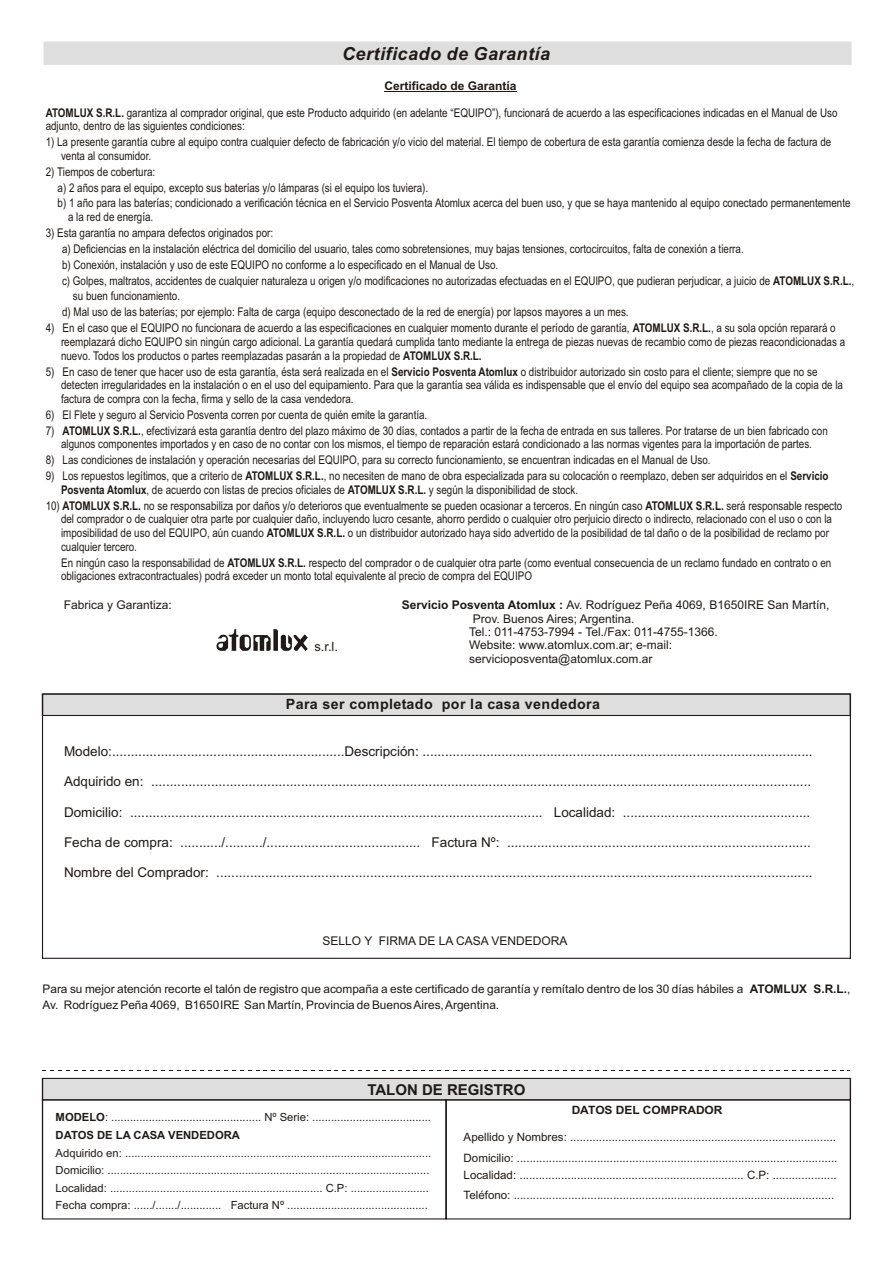
<style>
.page{position:relative;width:894px;height:1263px;background:#fff}
.page>*{position:absolute;margin:0;border:0;box-sizing:border-box;transform-origin:0 0}
.t1{font:italic 700 18px "Arial";letter-spacing:.03em;color:#1f1a17}
.t2{font:700 15px "Arial";color:#1f1a17}
.t3{font:700 14.25px "Arial";letter-spacing:.03em;color:#1f1a17}
.t4{font:13.5px "Arial";color:#1f1a17}
.t5{font:12.9px "Arial";color:#1f1a17}
.t6{font:12px/13.6px "Arial Narrow";color:#1f1a17}
.t7{font:12px "Arial";color:#1f1a17}
.t8{font:700 12px "Arial";color:#1f1a17}
.t9{font:11.85px/16.8px "Arial";color:#1f1a17}
.t10{font:11.55px/21px "Arial";color:#1f1a17}
.t11{font:700 11.4px "Arial";color:#1f1a17;scale:1.04 1}
.t12{font:11.25px/17.5px "Arial";color:#1f1a17}
.s1{font-weight:700}
</style>
<div class="page">
<svg style="left:43px;top:1070px;width:807px;height:1px"></svg>
<div style="left:43px;top:1078px;width:807px;height:22px;background:#dedede"></div>
<hr style="left:43px;top:1078px;width:807px;height:1px;background:#1f1a17">
<hr style="left:43px;top:1099px;width:403px;height:1px;background:#1f1a17">
<hr style="left:43px;top:1218px;width:403px;height:1px;background:#1f1a17">
<hr style="left:42px;top:1100px;width:1px;height:119px;background:#1f1a17">
<svg style="left:42px;top:1078px;width:1px;height:22px"></svg>
<hr style="left:446px;top:1099px;width:404px;height:1px;background:#1f1a17">
<svg style="left:850px;top:1078px;width:1px;height:22px"></svg>
<hr style="left:850px;top:1100px;width:1px;height:119px;background:#1f1a17">
<hr style="left:446px;top:1218px;width:404px;height:1px;background:#1f1a17">
<hr style="left:445px;top:1100px;width:2px;height:119px;background:#1f1a17">
<div style="left:43px;top:694px;width:807px;height:21px;background:#dedede"></div>
<hr style="left:43px;top:715px;width:807px;height:1px;background:#1f1a17">
<hr style="left:43px;top:693px;width:807px;height:2px;background:#1f1a17">
<hr style="left:850px;top:694px;width:1px;height:264px;background:#1f1a17">
<hr style="left:43px;top:958px;width:807px;height:1px;background:#1f1a17">
<hr style="left:42px;top:694px;width:1px;height:264px;background:#1f1a17">
<div style="left:44px;top:42px;width:807px;height:23px;background:#dedede"></div>
<hr style="left:385px;top:91px;width:132px;height:1px;background:#1f1a17">
<svg style="left:217px;top:629px;width:91px;height:22px"></svg>
<h1 class="t1" style="left:342px;top:47px;width:210px">Certificado de Garantía</h1>
<p class="t8" style="left:385px;top:81px;width:133px">Certificado de Garantía</p>
<p class="t6" style="left:46px;top:107px;width:793px"><span class="s1">ATOMLUX S.R.L.</span> garantiza al comprador original, que este Producto adquirido (en adelante “EQUIPO”), funcionará de acuerdo a las especificaciones indicadas en el Manual de Uso adjunto, dentro de las siguientes condiciones:</p>
<p class="t6" style="left:61px;top:136px;width:772px;text-indent:-15px">1) La presente garantía cubre al equipo contra cualquier defecto de fabricación y/o vicio del material. El tiempo de cobertura de esta garantía comienza desde la fecha de factura de venta al consumidor.</p>
<p class="t6" style="left:58px;top:165px;width:795px;line-height:15.9px;text-indent:-12px">2) Tiempos de cobertura:<br>a) 2 años para el equipo, excepto sus baterías y/o lámparas (si el equipo los tuviera).<br>b) 1 año para las baterías; condicionado a verificación técnica en el Servicio Posventa Atomlux acerca del buen uso, y que se haya mantenido al equipo conectado permanentemente</p>
<p class="t6" style="left:68px;top:211px;width:87px">a la red de energía.</p>
<p class="t6" style="left:46px;top:227px;width:229px">3) Esta garantía no ampara defectos originados por:</p>
<p class="t6" style="left:62px;top:243px;width:683px">a) Deficiencias en la instalación eléctrica del domicilio del usuario, tales como sobretensiones, muy bajas tensiones, cortocircuitos, falta de conexión a tierra.</p>
<p class="t6" style="left:62px;top:259px;width:438px">b) Conexión, instalación y uso de este EQUIPO no conforme a lo especificado en el Manual de Uso.</p>
<p class="t6" style="left:62px;top:275px;width:794px">c) Golpes, maltratos, accidentes de cualquier naturaleza u origen y/o modificaciones no autorizadas efectuadas en el EQUlPO, que pudieran perjudicar, a juicio de <span class="s1">ATOMLUX S.R.L.</span>,</p>
<p class="t6" style="left:73px;top:290px;width:109px">su buen funcionamiento.</p>
<p class="t6" style="left:62px;top:306px;width:568px">d) Mal uso de las baterías; por ejemplo: Falta de carga (equipo desconectado de la red de energía) por lapsos mayores a un mes.</p>
<p class="t6" style="left:61px;top:322px;width:786px;text-indent:-15px">4) En el caso que el EQUIPO no funcionara de acuerdo a las especificaciones en cualquier momento durante el período de garantía, <span class="s1">ATOMLUX S.R.L.</span>, a su sola opción reparará o reemplazará dicho EQUlPO sin ningún cargo adicional. La garantía quedará cumplida tanto mediante la entrega de piezas nuevas de recambio como de piezas reacondicionadas a nuevo. Todos los productos o partes reemplazadas pasarán a la propiedad de <span class="s1">ATOMLUX S.R.L.</span></p>
<p class="t6" style="left:61px;top:366px;width:783px;text-indent:-15px">5) En caso de tener que hacer uso de esta garantía, ésta será realizada en el <span class="s1">Servicio Posventa Atomlux</span> o distribuidor autorizado sin costo para el cliente; siempre que no se detecten irregularidades en la instalación o en el uso del equipamiento. Para que la garantía sea válida es indispensable que el envío del equipo sea acompañado de la copia de la factura de compra con la fecha, firma y sello de la casa vendedora.</p>
<p class="t6" style="left:46px;top:409px;width:383px">6) El Flete y seguro al Servicio Posventa corren por cuenta de quién emite la garantía.</p>
<p class="t6" style="left:46px;top:425px;width:784px;text-align:center">7) <span class="s1">ATOMLUX S.R.L.</span>, efectivizará esta garantía dentro del plazo máximo de 30 días, contados a partir de la fecha de entrada en sus talleres. Por tratarse de un bien fabricado con algunos componentes importados y en caso de no contar con los mismos, el tiempo de reparación estará condicionado a las normas vigentes para la importación de partes.</p>
<p class="t6" style="left:46px;top:454px;width:666px">8) Las condiciones de instalación y operación necesarias del EQUIPO, para su correcto funcionamiento, se encuentran indicadas en el Manual de Uso.</p>
<p class="t6" style="left:61px;top:470px;width:769px;text-indent:-15px">9) Los repuestos legítimos, que a criterio de <span class="s1">ATOMLUX S.R.L.</span>, no necesiten de mano de obra especializada para su colocación o reemplazo, deben ser adquiridos en el <span class="s1">Servicio<br>Posventa Atomlux</span>, de acuerdo con listas de precios oficiales de <span class="s1">ATOMLUX S.R.L.</span> y según la disponibilidad de stock.</p>
<p class="t6" style="left:61px;top:500px;width:783px;text-indent:-15px">10) <span class="s1">ATOMLUX S.R.L.</span> no se responsabiliza por daños y/o deterioros que eventualmente se pueden ocasionar a terceros. En ningún caso <span class="s1">ATOMLUX S.R.L.</span> será responsable respecto del comprador o de cualquier otra parte por cualquier daño, incluyendo lucro cesante, ahorro perdido o cualquier otro perjuicio directo o indirecto, relacionado con el uso o con la imposibilidad de uso del EQUIPO, aún cuando <span class="s1">ATOMLUX S.R.L.</span> o un distribuidor autorizado haya sido advertido de la posibilidad de tal daño o de la posibilidad de reclamo por cualquier tercero.</p>
<p class="t6" style="left:61px;top:557px;width:772px">En ningún caso la responsabilidad de <span class="s1">ATOMLUX S.R.L.</span> respecto del comprador o de cualquier otra parte (como eventual consecuencia de un reclamo fundado en contrato o en obligaciones extracontractuales) podrá exceder un monto total equivalente al precio de compra del EQUIPO</p>
<p class="t7" style="left:64px;top:600px;width:110px">Fabrica y Garantiza:</p>
<p class="t7" style="left:402px;top:600px;width:429px"><span class="s1">Servicio Posventa Atomlux :</span> Av. Rodríguez Peña 4069, B1650IRE San Martín,</p>
<p class="t7" style="left:473px;top:614px;width:163px">Prov. Buenos Aires; Argentina.</p>
<p class="t7" style="left:469px;top:627px;width:250px">Tel.: 011-4753-7994 - Tel./Fax: 011-4755-1366.</p>
<p class="t7" style="left:469px;top:641px;width:205px">Website: www.atomlux.com.ar; e-mail:</p>
<p class="t7" style="left:469px;top:654px;width:185px">servicioposventa@atomlux.com.ar</p>
<p class="t5" style="left:314px;top:641px;width:25px">s.r.l.</p>
<p class="t3" style="left:286px;top:699px;width:316px">Para ser completado por la casa vendedora</p>
<p class="t4" style="left:64px;top:746px;width:750px">Modelo:..............................................................Descripción: ........................................................................................................</p>
<p class="t4" style="left:64px;top:777px;width:749px">Adquirido en: ................................................................................................................................................................................</p>
<p class="t4" style="left:64px;top:807px;width:748px">Domicilio: .............................................................................................................. Localidad: ..................................................</p>
<p class="t4" style="left:64px;top:837px;width:748px">Fecha de compra: .........../........../......................................... Factura Nº: .................................................................................</p>
<p class="t4" style="left:64px;top:867px;width:750px">Nombre del Comprador: ...............................................................................................................................................................</p>
<p class="t7" style="left:323px;top:936px;width:246px">SELLO Y FIRMA DE LA CASA VENDEDORA</p>
<p class="t9" style="left:43px;top:981px;width:809px">Para su mejor atención recorte el talón de registro que acompaña a este certificado de garantía y remítalo dentro de los 30 días hábiles a <span class="s1">ATOMLUX S.R.L.</span>,<br>Av. Rodríguez Peña 4069, B1650IRE San Martín, Provincia de Buenos Aires, Argentina.</p>
<p class="t2" style="left:367px;top:1084px;width:160px">TALON DE REGISTRO</p>
<p class="t12" style="left:56px;top:1110px;width:377px"><span class="s1">MODELO</span>: ................................................ Nº Serie: ......................................<br><span class="s1">DATOS DE LA CASA VENDEDORA</span></p>
<p class="t12" style="left:56px;top:1145px;width:377px">Adquirido en: ..................................................................................................<br>Domicilio: .......................................................................................................<br>Localidad: .................................................................... C.P: .........................<br>Fecha compra: ....../......./............. Factura Nº .............................................</p>
<p class="t11" style="left:572px;top:1106px;width:147px">DATOS DEL COMPRADOR</p>
<p class="t10" style="left:464px;top:1127px;width:375px">Apellido y Nombres: ...................................................................................<br>Domicilio: ....................................................................................................</p>
<p class="t10" style="left:464px;top:1166px;width:375px;line-height:20.1px">Localidad: ...................................................................... C.P: ....................<br>Teléfono: ....................................................................................................</p>
</div>
